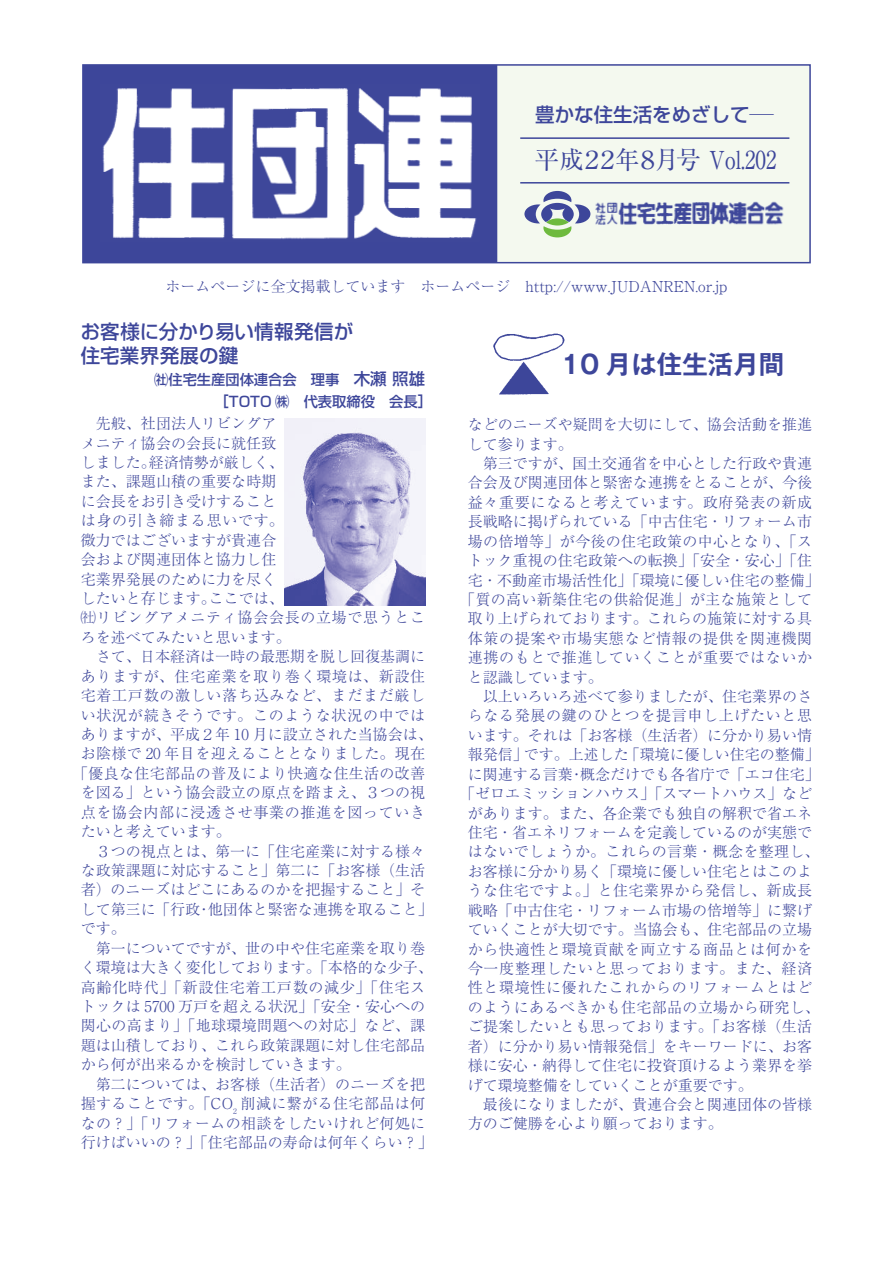
<style>
.page{position:relative;width:893px;height:1263px;background:#fff}
.page>*{position:absolute;margin:0;border:0;box-sizing:border-box;transform-origin:0 0}
.t1{font:700 25.5px "Gothic MB101 Pr 6 De";color:#3d469a}
.t2{font:24.75px "Ryumin Pr 6";letter-spacing:-.115em;color:#3d469a}
.t3{font:500 19.5px/24px "Shin Go Pr 6";color:#3d469a}
.t4{font:300 15px "Ryumin Pr 6";color:#3d469a}
.t5{font:300 15px "Ryumin Pr 6";letter-spacing:.025em;color:#3d469a}
.t6{font:300 15px "Ryumin Pr 6";letter-spacing:.045em;color:#3d469a}
.t7{font:300 15px "Ryumin Pr 6";letter-spacing:.05em;color:#3d469a}
.t8{font:300 15px "Ryumin Pr 6";letter-spacing:.02em;color:#3d469a}
.t9{font:500 14.25px/21.1px "Shin Go Pr 6";color:#3d469a}
.s1{font-size:16.5px}
.s2{font-size:15px}
</style>
<div class="page">
<img style="left:285px;top:418px;width:140px;height:187px">
<svg style="left:82px;top:263px;width:729px;height:1px"></svg>
<div style="left:486px;top:65px;width:324px;height:198px;background:#f4f9ef"></div>
<div style="left:85px;top:67px;width:412px;height:193px;background:#3d469a"></div>
<img style="left:88px;top:74px;width:696px;height:182px">
<div style="left:82px;top:64px;width:729px;height:199px;border:2px solid #3d469a"></div>
<hr style="left:520px;top:137px;width:269px;height:2px;background:#3d469a">
<hr style="left:520px;top:182px;width:269px;height:2px;background:#3d469a">
<img style="left:493px;top:333px;width:72px;height:62px">
<h3 class="t3" style="left:535px;top:101px;width:240px">豊かな住生活をめざして─</h3>
<h2 class="t2" style="left:535px;top:140px;width:244px">平成２２年８月号 Vol.202</h2>
<p class="t4" style="left:166px;top:274px;width:563px">ホームページに全文掲載しています　ホームページ　http://www.JUDANREN.or.jp</p>
<h3 class="t3" style="left:81px;top:318px;width:274px">お客様に分かり易い情報発信が住宅業界発展の鍵</h3>
<p class="t9" style="left:214px;top:369px;width:220px;text-indent:-60px">㈳住宅生産団体連合会　理事　<span class="s1">木瀬 照雄</span><span class="s2">［</span>TOTO ㈱　代表取締役　会長<span class="s2">］</span></p>
<p class="t4" style="left:81px;top:412px;width:197px">　先般、社団法人リビングア</p>
<p class="t4" style="left:81px;top:431px;width:197px">メニティ協会の会長に就任致</p>
<p class="t4" style="left:81px;top:451px;width:205px">しました。経済情勢が厳しく、</p>
<p class="t4" style="left:81px;top:470px;width:197px">また、課題山積の重要な時期</p>
<p class="t4" style="left:81px;top:489px;width:197px">に会長をお引き受けすること</p>
<p class="t7" style="left:81px;top:509px;width:205px">は身の引き締まる思いです。</p>
<p class="t4" style="left:81px;top:528px;width:197px">微力ではございますが貴連合</p>
<p class="t4" style="left:81px;top:548px;width:197px">会および関連団体と協力し住</p>
<p class="t4" style="left:81px;top:567px;width:197px">宅業界発展のために力を尽く</p>
<p class="t4" style="left:81px;top:587px;width:205px">したいと存じます。ここでは、</p>
<p class="t6" style="left:81px;top:606px;width:346px">㈳リビングアメニティ協会会長の立場で思うとこ</p>
<p class="t4" style="left:81px;top:625px;width:211px">ろを述べてみたいと思います。</p>
<p class="t4" style="left:81px;top:645px;width:346px">　さて、日本経済は一時の最悪期を脱し回復基調に</p>
<p class="t7" style="left:81px;top:664px;width:346px">ありますが、住宅産業を取り巻く環境は、新設住</p>
<p class="t7" style="left:81px;top:684px;width:346px">宅着工戸数の激しい落ち込みなど、まだまだ厳し</p>
<p class="t7" style="left:81px;top:703px;width:346px">い状況が続きそうです。このような状況の中では</p>
<p class="t4" style="left:81px;top:723px;width:353px">ありますが、平成２年 10 月に設立された当協会は、</p>
<p class="t5" style="left:81px;top:742px;width:346px">お陰様で 20 年目を迎えることとなりました。現在</p>
<p class="t8" style="left:73px;top:761px;width:353px">「優良な住宅部品の普及により快適な住生活の改善</p>
<p class="t4" style="left:81px;top:781px;width:346px">を図る」という協会設立の原点を踏まえ、３つの視</p>
<p class="t6" style="left:81px;top:800px;width:346px">点を協会内部に浸透させ事業の推進を図っていき</p>
<p class="t4" style="left:81px;top:820px;width:151px">たいと考えています。</p>
<p class="t4" style="left:81px;top:839px;width:346px">　３つの視点とは、第一に「住宅産業に対する様々</p>
<p class="t4" style="left:81px;top:859px;width:346px">な政策課題に対応すること」第二に「お客様（生活</p>
<p class="t4" style="left:81px;top:878px;width:346px">者）のニーズはどこにあるのかを把握すること」そ</p>
<p class="t4" style="left:81px;top:897px;width:353px">して第三に「行政・他団体と緊密な連携を取ること」</p>
<p class="t4" style="left:81px;top:917px;width:46px">です。</p>
<p class="t4" style="left:81px;top:936px;width:346px">　第一についてですが、世の中や住宅産業を取り巻</p>
<p class="t4" style="left:81px;top:956px;width:353px">く環境は大きく変化しております。「本格的な少子、</p>
<p class="t7" style="left:81px;top:975px;width:346px">高齢化時代」「新設住宅着工戸数の減少」「住宅ス</p>
<p class="t4" style="left:81px;top:994px;width:346px">トックは 5700 万戸を超える状況」「安全・安心への</p>
<p class="t5" style="left:81px;top:1014px;width:346px">関心の高まり」「地球環境問題への対応」など、課</p>
<p class="t4" style="left:81px;top:1033px;width:346px">題は山積しており、これら政策課題に対し住宅部品</p>
<p class="t4" style="left:81px;top:1053px;width:271px">から何が出来るかを検討していきます。</p>
<p class="t4" style="left:81px;top:1072px;width:346px">　第二については、お客様（生活者）のニーズを把</p>
<p class="t5" style="left:81px;top:1092px;width:346px">握することです。「CO<sub>2</sub> 削減に繋がる住宅部品は何</p>
<p class="t5" style="left:81px;top:1111px;width:346px">なの？」「リフォームの相談をしたいけれど何処に</p>
<p class="t4" style="left:81px;top:1130px;width:353px">行けばいいの？」「住宅部品の寿命は何年くらい？」</p>
<h1 class="t1" style="left:561px;top:343px;width:225px">10 月は住生活月間</h1>
<p class="t4" style="left:468px;top:413px;width:346px">などのニーズや疑問を大切にして、協会活動を推進</p>
<p class="t4" style="left:468px;top:432px;width:106px">して参ります。</p>
<p class="t4" style="left:468px;top:451px;width:346px">　第三ですが、国土交通省を中心とした行政や貴連</p>
<p class="t4" style="left:468px;top:471px;width:346px">合会及び関連団体と緊密な連携をとることが、今後</p>
<p class="t7" style="left:468px;top:490px;width:346px">益々重要になると考えています。政府発表の新成</p>
<p class="t4" style="left:468px;top:510px;width:346px">長戦略に掲げられている「中古住宅・リフォーム市</p>
<p class="t5" style="left:468px;top:529px;width:346px">場の倍増等」が今後の住宅政策の中心となり、「ス</p>
<p class="t4" style="left:468px;top:549px;width:346px">トック重視の住宅政策への転換」「安全・安心」「住</p>
<p class="t4" style="left:468px;top:568px;width:353px">宅・不動産市場活性化」「環境に優しい住宅の整備」</p>
<p class="t8" style="left:460px;top:587px;width:353px">「質の高い新築住宅の供給促進」が主な施策として</p>
<p class="t4" style="left:468px;top:607px;width:346px">取り上げられております。これらの施策に対する具</p>
<p class="t6" style="left:468px;top:626px;width:346px">体策の提案や市場実態など情報の提供を関連機関</p>
<p class="t6" style="left:468px;top:646px;width:346px">連携のもとで推進していくことが重要ではないか</p>
<p class="t4" style="left:468px;top:665px;width:136px">と認識しています。</p>
<p class="t4" style="left:468px;top:685px;width:346px">　以上いろいろ述べて参りましたが、住宅業界のさ</p>
<p class="t6" style="left:468px;top:704px;width:346px">らなる発展の鍵のひとつを提言申し上げたいと思</p>
<p class="t4" style="left:468px;top:723px;width:346px">います。それは「お客様（生活者）に分かり易い情</p>
<p class="t4" style="left:468px;top:743px;width:353px">報発信」です。上述した「環境に優しい住宅の整備」</p>
<p class="t4" style="left:468px;top:762px;width:353px">に関連する言葉・概念だけでも各省庁で「エコ住宅」</p>
<p class="t4" style="left:460px;top:782px;width:353px">「ゼロエミッションハウス」「スマートハウス」など</p>
<p class="t4" style="left:468px;top:801px;width:346px">があります。また、各企業でも独自の解釈で省エネ</p>
<p class="t4" style="left:468px;top:821px;width:346px">住宅・省エネリフォームを定義しているのが実態で</p>
<p class="t5" style="left:468px;top:840px;width:353px">はないでしょうか。これらの言葉・概念を整理し、</p>
<p class="t4" style="left:468px;top:859px;width:346px">お客様に分かり易く「環境に優しい住宅とはこのよ</p>
<p class="t5" style="left:468px;top:879px;width:346px">うな住宅ですよ。」と住宅業界から発信し、新成長</p>
<p class="t4" style="left:468px;top:898px;width:346px">戦略「中古住宅・リフォーム市場の倍増等」に繋げ</p>
<p class="t4" style="left:468px;top:918px;width:346px">ていくことが大切です。当協会も、住宅部品の立場</p>
<p class="t6" style="left:468px;top:937px;width:346px">から快適性と環境貢献を両立する商品とは何かを</p>
<p class="t7" style="left:468px;top:957px;width:346px">今一度整理したいと思っております。また、経済</p>
<p class="t6" style="left:468px;top:976px;width:346px">性と環境性に優れたこれからのリフォームとはど</p>
<p class="t8" style="left:468px;top:995px;width:353px">のようにあるべきかも住宅部品の立場から研究し、</p>
<p class="t5" style="left:468px;top:1015px;width:346px">ご提案したいとも思っております。「お客様（生活</p>
<p class="t4" style="left:468px;top:1034px;width:346px">者）に分かり易い情報発信」をキーワードに、お客</p>
<p class="t4" style="left:468px;top:1054px;width:346px">様に安心・納得して住宅に投資頂けるよう業界を挙</p>
<p class="t4" style="left:468px;top:1073px;width:286px">げて環境整備をしていくことが重要です。</p>
<p class="t4" style="left:468px;top:1093px;width:346px">　最後になりましたが、貴連合会と関連団体の皆様</p>
<p class="t4" style="left:468px;top:1112px;width:256px">方のご健勝を心より願っております。</p>
</div>
